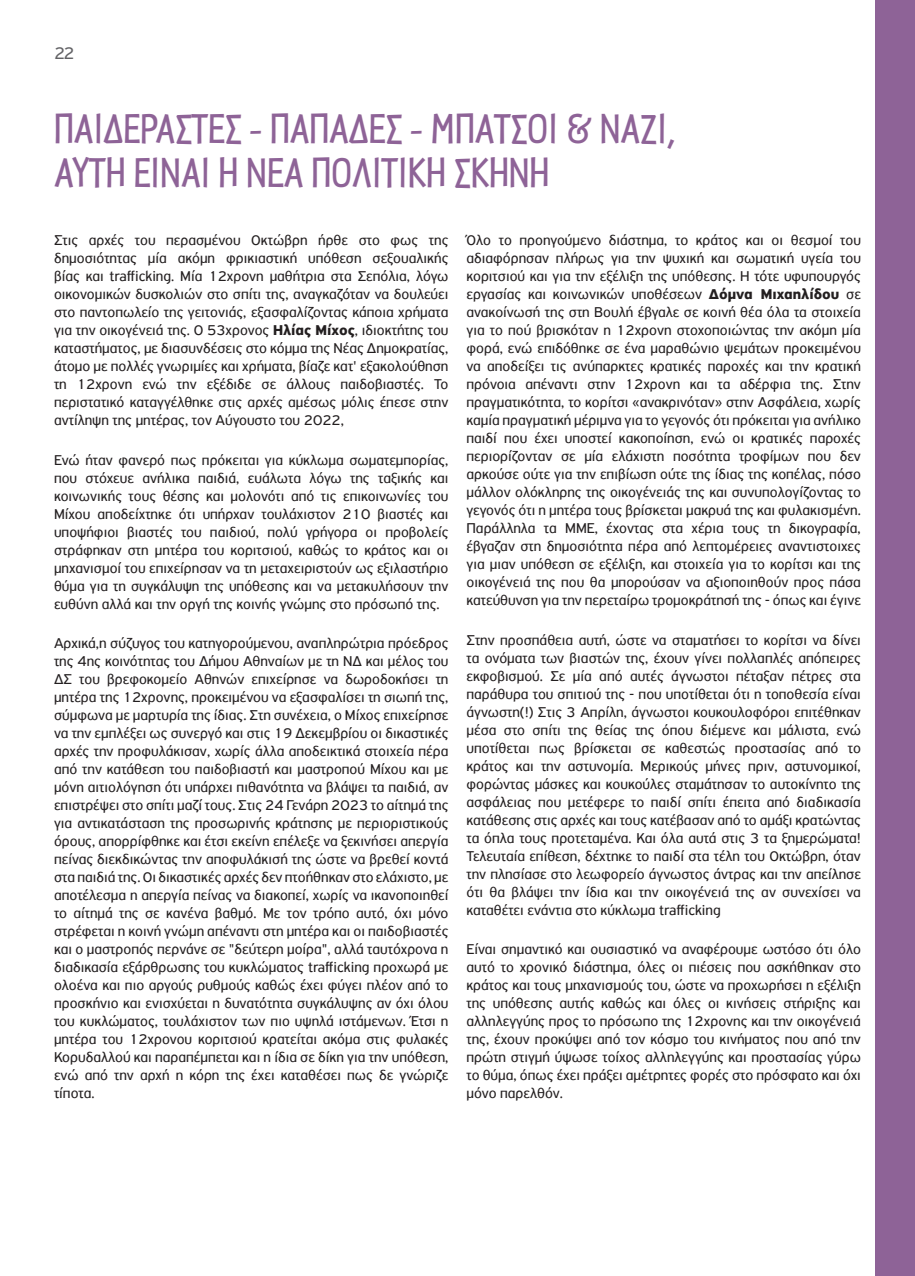
<style>
.page{position:relative;width:915px;height:1276px;background:#fff}
.page>*{position:absolute;margin:0;border:0;box-sizing:border-box;transform-origin:0 0}
.t1{font:45px/43.5px "PF Earthbound";color:#8e6397}
.t2{font:18px "PF Highway Sans Pro";color:#636366}
.t3{font:15px/18px "PF Highway Sans Pro";color:#231f20;text-align:justify}
.s1{font-weight:700}
</style>
<div class="page">
<div style="left:874px;top:0;width:40px;height:1276px;background:#8e6397"></div>
<p class="t2" style="left:54px;top:42px;width:22px">22</p>
<h1 class="t1" style="left:54px;top:108px;width:623px">ΠΑΙΔΕΡΑΣΤΕΣ - ΠΑΠΑΔΕΣ - ΜΠΑΤΣΟΙ &amp; ΝΑΖΙ,<br>ΑΥΤΗ ΕΙΝΑΙ Η ΝΕΑ ΠΟΛΙΤΙΚΗ ΣΚΗΝΗ</h1>
<p class="t3" style="left:54px;top:231px;width:396px">Στις αρχές του περασμένου Οκτώβρη ήρθε στο φως της δημοσιότητας μία ακόμη φρικιαστική υπόθεση σεξουαλικής βίας και trafficking. Μία 12χρονη μαθήτρια στα Σεπόλια, λόγω οικονομικών δυσκολιών στο σπίτι της, αναγκαζόταν να δουλεύει στο παντοπωλείο της γειτονιάς, εξασφαλίζοντας κάποια χρήματα για την οικογένειά της. Ο 53χρονος <span class="s1">Ηλίας Μίχος</span>, ιδιοκτήτης του καταστήματος, με διασυνδέσεις στο κόμμα της Νέας Δημοκρατίας, άτομο με πολλές γνωριμίες και χρήματα, βίαζε κατ' εξακολούθηση τη 12χρονη ενώ την εξέδιδε σε άλλους παιδοβιαστές. Το περιστατικό καταγγέλθηκε στις αρχές αμέσως μόλις έπεσε στην αντίληψη της μητέρας, τον Αύγουστο του 2022,</p>
<p class="t3" style="left:54px;top:451px;width:396px">Ενώ ήταν φανερό πως πρόκειται για κύκλωμα σωματεμπορίας, που στόχευε ανήλικα παιδιά, ευάλωτα λόγω της ταξικής και κοινωνικής τους θέσης και μολονότι από τις επικοινωνίες του Μίχου αποδείχτηκε ότι υπήρχαν τουλάχιστον 210 βιαστές και υποψήφιοι βιαστές του παιδιού, πολύ γρήγορα οι προβολείς στράφηκαν στη μητέρα του κοριτσιού, καθώς το κράτος και οι μηχανισμοί του επιχείρησαν να τη μεταχειριστούν ως εξιλαστήριο θύμα για τη συγκάλυψη της υπόθεσης και να μετακυλήσουν την ευθύνη αλλά και την οργή της κοινής γνώμης στο πρόσωπό της.</p>
<p class="t3" style="left:54px;top:634px;width:396px">Αρχικά,η σύζυγος του κατηγορούμενου, αναπληρώτρια πρόεδρος της 4ης κοινότητας του Δήμου Αθηναίων με τη ΝΔ και μέλος του ΔΣ του βρεφοκομείο Αθηνών επιχείρησε να δωροδοκήσει τη μητέρα της 12χρονης, προκειμένου να εξασφαλίσει τη σιωπή της, σύμφωνα με μαρτυρία της ίδιας. Στη συνέχεια, ο Μίχος επιχείρησε να την εμπλέξει ως συνεργό και στις 19 Δεκεμβρίου οι δικαστικές αρχές την προφυλάκισαν, χωρίς άλλα αποδεικτικά στοιχεία πέρα από την κατάθεση του παιδοβιαστή και μαστροπού Μίχου και με μόνη αιτιολόγηση ότι υπάρχει πιθανότητα να βλάψει τα παιδιά, αν επιστρέψει στο σπίτι μαζί τους. Στις 24 Γενάρη 2023 το αίτημά της για αντικατάσταση της προσωρινής κράτησης με περιοριστικούς όρους, απορρίφθηκε και έτσι εκείνη επέλεξε να ξεκινήσει απεργία πείνας διεκδικώντας την αποφυλάκισή της ώστε να βρεθεί κοντά στα παιδιά της. Οι δικαστικές αρχές δεν πτοήθηκαν στο ελάχιστο, με αποτέλεσμα η απεργία πείνας να διακοπεί, χωρίς να ικανοποιηθεί το αίτημά της σε κανένα βαθμό. Με τον τρόπο αυτό, όχι μόνο στρέφεται η κοινή γνώμη απέναντι στη μητέρα και οι παιδοβιαστές και ο μαστροπός περνάνε σε "δεύτερη μοίρα", αλλά ταυτόχρονα η διαδικασία εξάρθρωσης του κυκλώματος trafficking προχωρά με ολοένα και πιο αργούς ρυθμούς καθώς έχει φύγει πλέον από το προσκήνιο και ενισχύεται η δυνατότητα συγκάλυψης αν όχι όλου του κυκλώματος, τουλάχιστον των πιο υψηλά ιστάμενων. Έτσι η μητέρα του 12χρονου κοριτσιού κρατείται ακόμα στις φυλακές Κορυδαλλού και παραπέμπεται και η ίδια σε δίκη για την υπόθεση, ενώ από την αρχή η κόρη της έχει καταθέσει πως δε γνώριζε τίποτα.</p>
<p class="t3" style="left:466px;top:231px;width:396px">Όλο το προηγούμενο διάστημα, το κράτος και οι θεσμοί του αδιαφόρησαν πλήρως για την ψυχική και σωματική υγεία του κοριτσιού και για την εξέλιξη της υπόθεσης. Η τότε υφυπουργός εργασίας και κοινωνικών υποθέσεων <span class="s1">Δόμνα Μιχαηλίδου</span> σε ανακοίνωσή της στη Βουλή έβγαλε σε κοινή θέα όλα τα στοιχεία για το πού βρισκόταν η 12χρονη στοχοποιώντας την ακόμη μία φορά, ενώ επιδόθηκε σε ένα μαραθώνιο ψεμάτων προκειμένου να αποδείξει τις ανύπαρκτες κρατικές παροχές και την κρατική πρόνοια απέναντι στην 12χρονη και τα αδέρφια της. Στην πραγματικότητα, το κορίτσι «ανακρινόταν» στην Ασφάλεια, χωρίς καμία πραγματική μέριμνα για το γεγονός ότι πρόκειται για ανήλικο παιδί που έχει υποστεί κακοποίηση, ενώ οι κρατικές παροχές περιορίζονταν σε μία ελάχιστη ποσότητα τροφίμων που δεν αρκούσε ούτε για την επιβίωση ούτε της ίδιας της κοπέλας, πόσο μάλλον ολόκληρης της οικογένειάς της και συνυπολογίζοντας το γεγονός ότι η μητέρα τους βρίσκεται μακρυά της και φυλακισμένη.<br>Παράλληλα τα ΜΜΕ, έχοντας στα χέρια τους τη δικογραφία, έβγαζαν στη δημοσιότητα πέρα από λεπτομέρειες αναντιστοιχες για μιαν υπόθεση σε εξέλιξη, και στοιχεία για το κορίτσι και της οικογένειά της που θα μπορούσαν να αξιοποιηθούν προς πάσα κατεύθυνση για την περεταίρω τρομοκράτησή της - όπως και έγινε</p>
<p class="t3" style="left:466px;top:631px;width:396px">Στην προσπάθεια αυτή, ώστε να σταματήσει το κορίτσι να δίνει τα ονόματα των βιαστών της, έχουν γίνει πολλαπλές απόπειρες εκφοβισμού. Σε μία από αυτές άγνωστοι πέταξαν πέτρες στα παράθυρα του σπιτιού της - που υποτίθεται ότι η τοποθεσία είναι άγνωστη(!) Στις 3 Απρίλη, άγνωστοι κουκουλοφόροι επιτέθηκαν μέσα στο σπίτι της θείας της όπου διέμενε και μάλιστα, ενώ υποτίθεται πως βρίσκεται σε καθεστώς προστασίας από το κράτος και την αστυνομία. Μερικούς μήνες πριν, αστυνομικοί, φορώντας μάσκες και κουκούλες σταμάτησαν το αυτοκίνητο της ασφάλειας που μετέφερε το παιδί σπίτι έπειτα από διαδικασία κατάθεσης στις αρχές και τους κατέβασαν από το αμάξι κρατώντας τα όπλα τους προτεταμένα. Και όλα αυτά στις 3 τα ξημερώματα!<br>Τελευταία επίθεση, δέχτηκε το παιδί στα τέλη του Οκτώβρη, όταν την πλησίασε στο λεωφορείο άγνωστος άντρας και την απείλησε ότι θα βλάψει την ίδια και την οικογένειά της αν συνεχίσει να καταθέτει ενάντια στο κύκλωμα trafficking</p>
<p class="t3" style="left:466px;top:940px;width:396px">Είναι σημαντικό και ουσιαστικό να αναφέρουμε ωστόσο ότι όλο αυτό το χρονικό διάστημα, όλες οι πιέσεις που ασκήθηκαν στο κράτος και τους μηχανισμούς του, ώστε να προχωρήσει η εξέλιξη της υπόθεσης αυτής καθώς και όλες οι κινήσεις στήριξης και αλληλεγγύης προς το πρόσωπο της 12χρονης και την οικογένειά της, έχουν προκύψει από τον κόσμο του κινήματος που από την πρώτη στιγμή ύψωσε τοίχος αλληλεγγύης και προστασίας γύρω το θύμα, όπως έχει πράξει αμέτρητες φορές στο πρόσφατο και όχι μόνο παρελθόν.</p>
</div>
